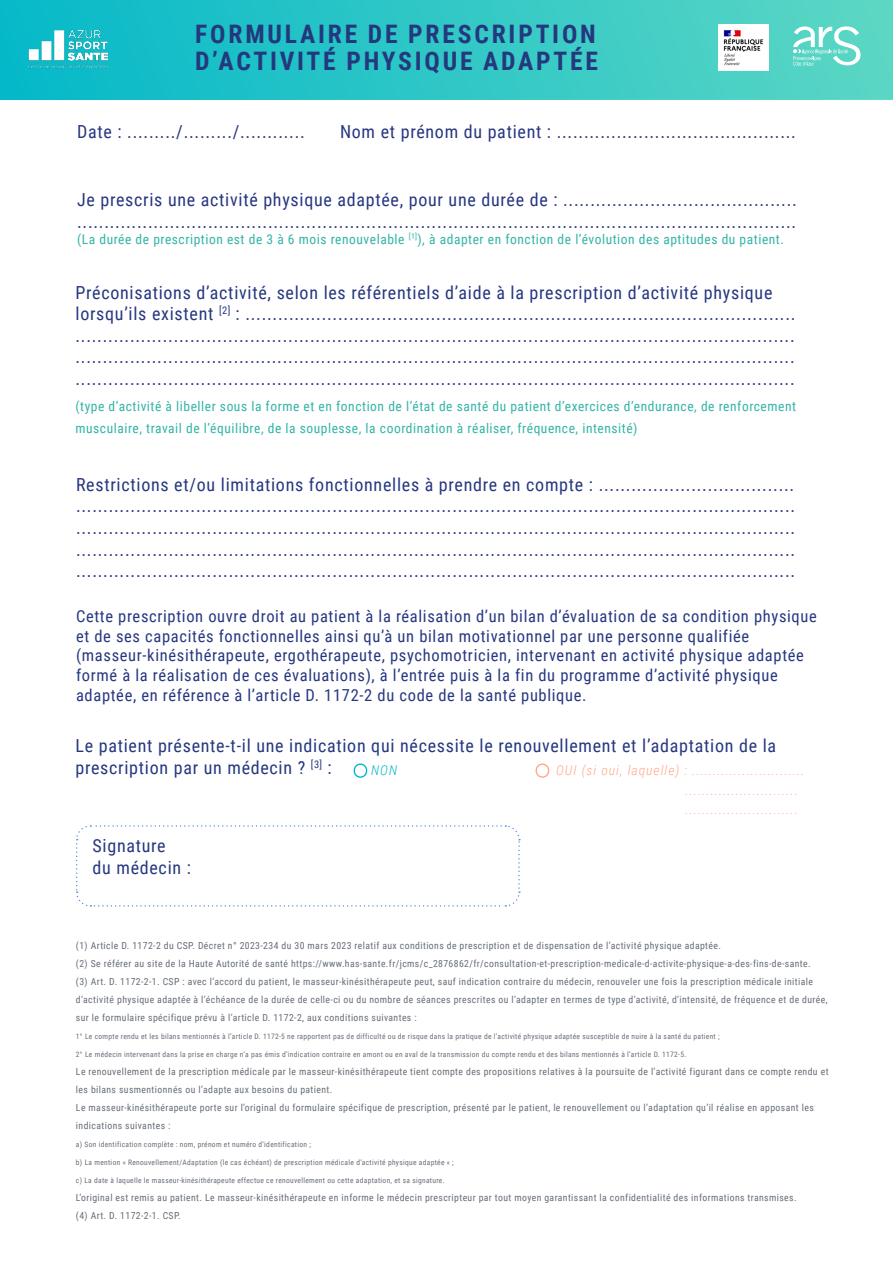
<style>
.page{position:relative;width:893px;height:1263px;background:#fff}
.page>*{position:absolute;margin:0;border:0;box-sizing:border-box;transform-origin:0 0}
.t1{font:700 25.5px/27px "Roboto Condensed";letter-spacing:.11em;color:#24387d}
.t2{font:18px/21.6px "Roboto Condensed";letter-spacing:.04em;color:#263780}
.t3{font:18px "Roboto Condensed";letter-spacing:.04em;color:#283583}
.t4{font:16.5px/19.8px "Roboto Condensed";letter-spacing:.04em;color:#263780}
.t5{font:13.5px/21.6px "Roboto Condensed";letter-spacing:.04em;color:#33b4a7}
.t6{font:italic 300 13.5px/19.6px "Roboto Condensed";letter-spacing:.075em;color:#ffa687}
.t7{font:italic 300 13.5px "Roboto Condensed";color:#00b7c9}
.t8{font:9.75px/18px "Roboto Condensed";letter-spacing:.04em;color:#666e78}
.t9{font:7.5px "Roboto Condensed";letter-spacing:.04em;color:#666e78}
.s1{color:#273680}
</style>
<div class="page">
<svg style="left:0;top:0;width:893px;height:99px;background:#30c7c6"></svg>
<img style="left:29px;top:30px;width:78px;height:39px">
<svg style="left:793px;top:26px;width:67px;height:40px"></svg>
<img style="left:718px;top:24px;width:51px;height:46px">
<div style="left:536px;top:763px;width:13px;height:15px;border:1px solid #ffa687;border-radius:6px"></div>
<div style="left:354px;top:763px;width:13px;height:15px;border:1px solid #00b7c9;border-radius:6px"></div>
<svg style="left:76px;top:825px;width:444px;height:82px"></svg>
<h1 class="t1" style="left:195px;top:20px;width:404px">FORMULAIRE DE PRESCRIPTION<br>D’ACTIVITÉ PHYSIQUE ADAPTÉE</h1>
<p class="t3" style="left:77px;top:118px;width:229px">Date : ........./........./............</p>
<p class="t3" style="left:340px;top:118px;width:457px">Nom et prénom du patient : ............................................</p>
<p class="t2" style="left:77px;top:188px;width:721px">Je <span class="s1">prescri</span>s une activité physique adaptée, pour une durée de : ........................................... ....................................................................................................................................</p>
<p class="t5" style="left:77px;top:228px;width:708px">(La durée de prescription est de 3 à 6 mois renouvelable <sup>[1]</sup>), à adapter en fonction de l’évolution des aptitudes du patient.</p>
<p class="t2" style="left:75px;top:281px;width:721px">Préconisations d’activité, selon les référentiels d’aide à la prescription d’activité physique lorsqu’ils existent <sup>[2]</sup> : ..................................................................................................... .................................................................................................................................... .................................................................................................................................... ....................................................................................................................................</p>
<p class="t5" style="left:75px;top:395px;width:722px">(type d’activité à libeller sous la forme et en fonction de l’état de santé du patient d’exercices d’endurance, de renforcement musculaire, travail de l’équilibre, de la souplesse, la coordination à réaliser, fréquence, intensité)</p>
<p class="t2" style="left:76px;top:473px;width:721px;text-align:justify">Restrictions et/ou limitations fonctionnelles à prendre en compte : .................................... .................................................................................................................................... .................................................................................................................................... .................................................................................................................................... ....................................................................................................................................</p>
<p class="t4" style="left:76px;top:605px;width:742px">Cette prescription ouvre droit au patient à la réalisation d’un bilan d’évaluation de sa condition physique et de ses capacités fonctionnelles ainsi qu’à un bilan motivationnel par une personne qualifiée (masseur-kinésithérapeute, ergothérapeute, psychomotricien, intervenant en activité physique adaptée formé à la réalisation de ces évaluations), à l’entrée puis à la fin du programme d’activité physique adaptée, en référence à l’article D. 1172-2 du code de la santé publique.</p>
<p class="t2" style="left:75px;top:734px;width:702px">Le patient présente-t-il une indication qui nécessite le renouvellement et l’adaptation de la prescription par un médecin ? <sup>[3]</sup> :</p>
<p class="t7" style="left:371px;top:761px;width:28px">NON</p>
<p class="t6" style="left:685px;top:760px;width:120px;text-indent:-129px">OUI (si oui, laquelle) : ........................... ........................... ...........................</p>
<p class="t2" style="left:93px;top:834px;width:100px">Signature<br>du médecin :</p>
<p class="t8" style="left:76px;top:936px;width:753px">(1) Article D. 1172-2 du CSP. Décret n° 2023-234 du 30 mars 2023 relatif aux conditions de prescription et de dispensation de l’activité physique adaptée.<br>(2) Se référer au site de la Haute Autorité de santé https://www.has-sante.fr/jcms/c_2876862/fr/consultation-et-prescription-medicale-d-activite-physique-a-des-fins-de-sante.<br>(3) Art. D. 1172-2-1. CSP : avec l’accord du patient, le masseur-kinésithérapeute peut, sauf indication contraire du médecin, renouveler une fois la prescription médicale initiale d’activité physique adaptée à l’échéance de la durée de celle-ci ou du nombre de séances prescrites ou l’adapter en termes de type d’activité, d’intensité, de fréquence et de durée, sur le formulaire spécifique prévu à l’article D. 1172-2, aux conditions suivantes :</p>
<p class="t9" style="left:76px;top:1031px;width:645px">1° Le compte rendu et les bilans mentionnés à l’article D. 1172-5 ne rapportent pas de difficulté ou de risque dans la pratique de l’activité physique adaptée susceptible de nuire à la santé du patient ;</p>
<p class="t9" style="left:76px;top:1049px;width:612px">2° Le médecin intervenant dans la prise en charge n’a pas émis d’indication contraire en amont ou en aval de la transmission du compte rendu et des bilans mentionnés à l’article D. 1172-5.</p>
<p class="t8" style="left:76px;top:1062px;width:754px">Le renouvellement de la prescription médicale par le masseur-kinésithérapeute tient compte des propositions relatives à la poursuite de l’activité figurant dans ce compte rendu et les bilans susmentionnés ou l’adapte aux besoins du patient.<br>Le masseur-kinésithérapeute porte sur l’original du formulaire spécifique de prescription, présenté par le patient, le renouvellement ou l’adaptation qu’il réalise en apposant les indications suivantes :</p>
<p class="t9" style="left:76px;top:1139px;width:237px">a) Son identification complète : nom, prénom et numéro d’identification ;</p>
<p class="t9" style="left:76px;top:1157px;width:379px">b) La mention « Renouvellement/Adaptation (le cas échéant) de prescription médicale d’activité physique adaptée « ;</p>
<p class="t9" style="left:76px;top:1175px;width:370px">c) La date à laquelle le masseur-kinésithérapeute effectue ce renouvellement ou cette adaptation, et sa signature.</p>
<p class="t8" style="left:76px;top:1188px;width:722px">L’original est remis au patient. Le masseur-kinésithérapeute en informe le médecin prescripteur par tout moyen garantissant la confidentialité des informations transmises. (4) Art. D. 1172-2-1. CSP.</p>
</div>
